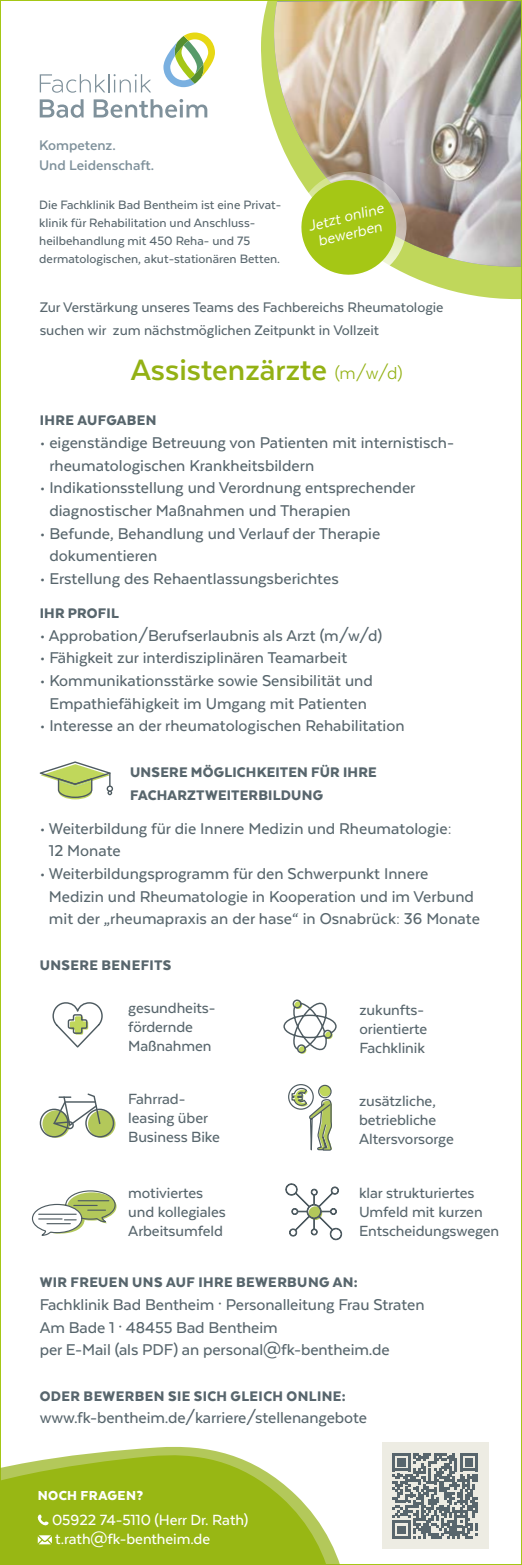
<style>
.page{position:relative;width:522px;height:1565px;background:#fff}
.page>*{position:absolute;margin:0;border:0;box-sizing:border-box;transform-origin:0 0}
.t1{font:700 34px "Texta";color:#93b114}
.t2{font:500 18px/22.6px "Texta";color:#58666d}
.t3{font:500 17px/19px "Texta";letter-spacing:-.005em;color:#58666d}
.t4{font:500 17px/19px "Texta";letter-spacing:-.005em;color:#fff}
.t5{font:italic 17px/17px "Texta";color:#fff;text-align:center}
.t6{font:900 16px/22.6px "Texta";letter-spacing:.025em;color:#58666d}
.t7{font:500 16px/22.6px "Texta";letter-spacing:-.005em;color:#58666d}
.t8{font:700 16px/20px "Texta";color:#7f919b}
.t9{font:900 15px "Texta";letter-spacing:.025em;color:#fff}
.t10{font:500 14px/18px "Texta";color:#58666d}
.s1{font-weight:400;font-size:19.8px}
</style>
<div class="page">
<svg style="left:261px;top:2px;width:259px;height:297px"></svg>
<img style="left:273px;top:2px;width:247px;height:265px">
<svg style="left:297px;top:171px;width:109px;height:110px"></svg>
<svg style="left:296px;top:175px;width:105px;height:105px"></svg>
<svg style="left:40px;top:761px;width:73px;height:38px"></svg>
<div style="left:382px;top:1443px;width:106px;height:106px;background:#edece3"></div>
<svg style="left:392px;top:1453px;width:85px;height:85px"></svg>
<svg style="left:0;top:1444px;width:355px;height:121px;fill:#98b714"></svg>
<svg style="left:37px;top:1514px;width:12px;height:12px"></svg>
<svg style="left:38px;top:1535px;width:14px;height:9px"></svg>
<svg style="left:52px;top:1002px;width:51px;height:46px"></svg>
<svg style="left:288px;top:1084px;width:44px;height:67px"></svg>
<svg style="left:283px;top:999px;width:54px;height:55px"></svg>
<svg style="left:88px;top:1110px;width:27px;height:28px"></svg>
<svg style="left:40px;top:1093px;width:74px;height:44px"></svg>
<svg style="left:285px;top:1183px;width:57px;height:57px"></svg>
<svg style="left:31px;top:1190px;width:85px;height:46px"></svg>
<svg style="left:40px;top:74px;width:111px;height:19px"></svg>
<svg style="left:40px;top:99px;width:44px;height:19px"></svg>
<svg style="left:94px;top:99px;width:113px;height:19px"></svg>
<svg style="left:163px;top:33px;width:52px;height:54px"></svg>
<p class="t8" style="left:39px;top:135px;width:116px">Kompetenz.<br>Und Leidenschaft.</p>
<p class="t10" style="left:39px;top:195px;width:242px">Die Fachklinik Bad Bentheim ist eine Privat&shy;klinik für Rehabilitation und Anschluss&shy;heilbehandlung mit 450 Reha- und 75 dermatologischen, akut-stationären Betten.</p>
<p class="t5" style="left:306px;top:218px;width:79px;rotate:-14deg">Jetzt online bewerben</p>
<p class="t7" style="left:40px;top:296px;width:405px">Zur Verstärkung unseres Teams des Fachbereichs Rheumatologie suchen wir zum nächstmöglichen Zeitpunkt in Vollzeit</p>
<h1 class="t1" style="left:131px;top:352px;width:273px">Assistenzärzte <span class="s1">(m/w/d)</span></h1>
<p class="t6" style="left:40px;top:409px;width:118px">IHRE AUFGABEN</p>
<p class="t2" style="left:49px;top:431px;width:406px;text-indent:-10px">• eigenständige Betreuung von Patienten mit internistisch&shy;rheumatologischen Krankheitsbildern</p>
<p class="t2" style="left:49px;top:476px;width:367px;text-indent:-10px">• Indikationsstellung und Verordnung entsprechender diagnostischer Maßnahmen und Therapien</p>
<p class="t2" style="left:49px;top:522px;width:332px;text-indent:-10px">• Befunde, Behandlung und Verlauf der Therapie dokumentieren</p>
<p class="t2" style="left:40px;top:567px;width:300px">• Erstellung des Rehaentlassungsberichtes</p>
<p class="t6" style="left:40px;top:602px;width:81px">IHR PROFIL</p>
<p class="t2" style="left:40px;top:624px;width:344px">• Approbation/Berufserlaubnis als Arzt (m/w/d)</p>
<p class="t2" style="left:40px;top:646px;width:309px">• Fähigkeit zur interdisziplinären Teamarbeit</p>
<p class="t2" style="left:40px;top:669px;width:334px;text-align:center">• Kommunikationsstärke sowie Sensibilität und<br>Empathiefähigkeit im Umgang mit Patienten</p>
<p class="t2" style="left:40px;top:714px;width:366px">• Interesse an der rheumatologischen Rehabilitation</p>
<p class="t6" style="left:130px;top:760px;width:248px">UNSERE MÖGLICHKEITEN FÜR IHRE<br>FACHARZTWEITERBILDUNG</p>
<p class="t2" style="left:49px;top:816px;width:404px;text-indent:-9px">• Weiterbildung für die Innere Medizin und Rheumatologie:<br>12 Monate</p>
<p class="t2" style="left:49px;top:862px;width:432px;text-indent:-9px">• Weiterbildungsprogramm für den Schwerpunkt Innere<br>Medizin und Rheumatologie in Kooperation und im Verbund mit der „rheumapraxis an der hase“ in Osnabrück: 36 Monate</p>
<p class="t6" style="left:40px;top:953px;width:133px">UNSERE BENEFITS</p>
<p class="t3" style="left:128px;top:998px;width:89px">gesundheits&shy;fördernde<br>Maßnahmen</p>
<p class="t3" style="left:128px;top:1089px;width:93px">Fahrrad&shy;leasing über<br>Business Bike</p>
<p class="t3" style="left:128px;top:1183px;width:99px">motiviertes und kollegiales<br>Arbeitsumfeld</p>
<p class="t3" style="left:359px;top:1000px;width:69px">zukunfts&shy;orientierte<br>Fachklinik</p>
<p class="t3" style="left:359px;top:1091px;width:96px">zusätzliche, betriebliche<br>Altersvorsorge</p>
<p class="t3" style="left:359px;top:1183px;width:142px">klar strukturiertes<br>Umfeld mit kurzen<br>Entscheidungswegen</p>
<p class="t6" style="left:40px;top:1271px;width:319px">WIR FREUEN UNS AUF IHRE BEWERBUNG AN:</p>
<p class="t2" style="left:40px;top:1293px;width:386px">Fachklinik Bad Bentheim · Personalleitung Frau Straten<br>Am Bade 1 · 48455 Bad Bentheim<br>per E-Mail (als PDF) an personal@fk-bentheim.de</p>
<p class="t6" style="left:40px;top:1384px;width:307px">ODER BEWERBEN SIE SICH GLEICH ONLINE:</p>
<p class="t2" style="left:40px;top:1406px;width:329px">www.fk-bentheim.de/karriere/stellenangebote</p>
<p class="t9" style="left:38px;top:1488px;width:107px">NOCH FRAGEN?</p>
<p class="t4" style="left:52px;top:1510px;width:197px">05922 74-5110 (Herr Dr. Rath) t.rath@fk-bentheim.de</p>
</div>
